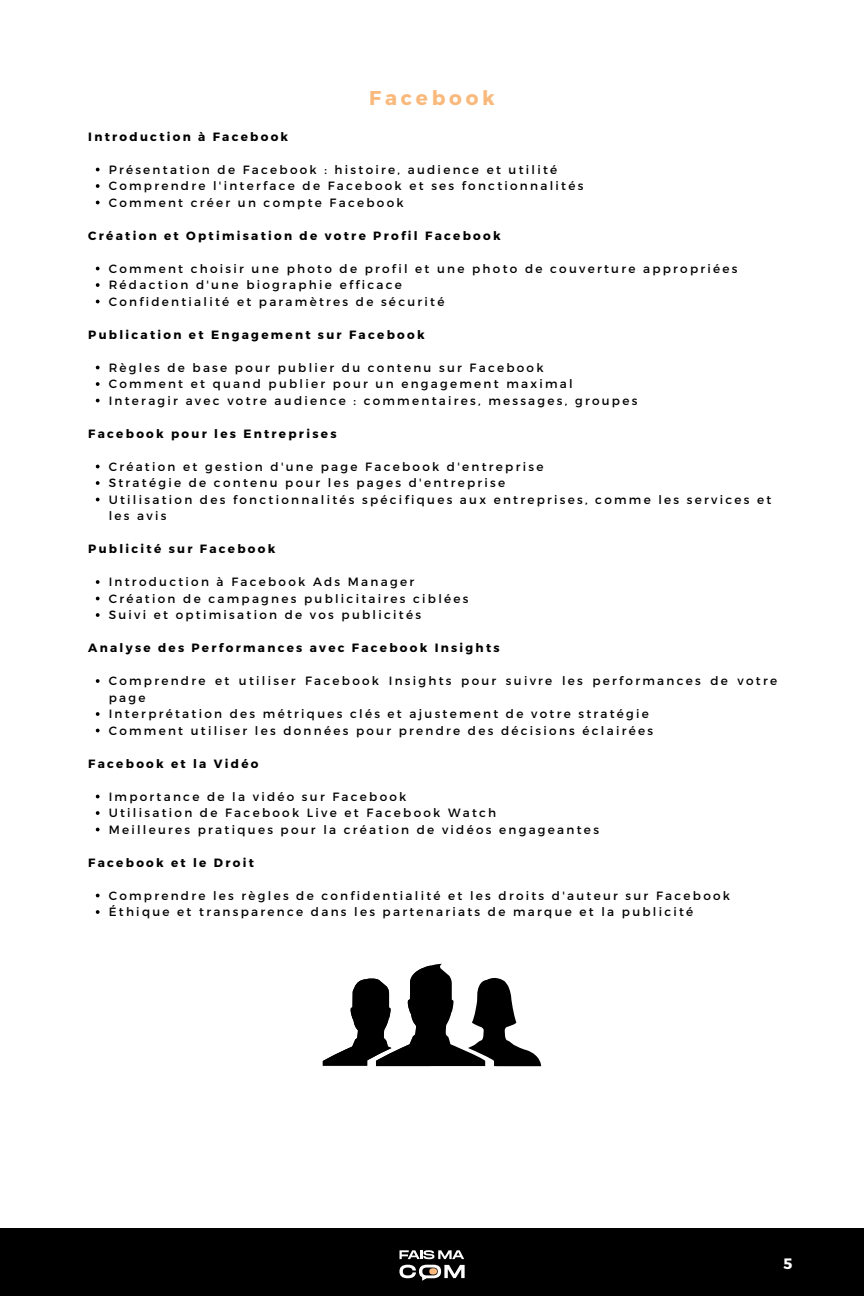
<style>
.page{position:relative;width:864px;height:1296px;background:#fff}
.page>*{position:absolute;margin:0;border:0;box-sizing:border-box;transform-origin:0 0}
.t1{font:700 20px "Montserrat";letter-spacing:.19em;color:#f9b97c}
.t2{font:700 15.1px "Montserrat";color:#fff}
.t3{font:12px/16.5px "Montserrat";letter-spacing:.19em;color:#000}
.t4{font:700 12px "Montserrat";letter-spacing:.19em;color:#000}
</style>
<div class="page">
<svg style="left:96px;top:168px;width:4px;height:3px"></svg>
<svg style="left:96px;top:184px;width:4px;height:4px"></svg>
<svg style="left:96px;top:201px;width:4px;height:3px"></svg>
<svg style="left:96px;top:267px;width:4px;height:3px"></svg>
<svg style="left:96px;top:283px;width:4px;height:4px"></svg>
<svg style="left:96px;top:300px;width:4px;height:3px"></svg>
<svg style="left:96px;top:366px;width:4px;height:3px"></svg>
<svg style="left:96px;top:382px;width:4px;height:4px"></svg>
<svg style="left:96px;top:399px;width:4px;height:3px"></svg>
<svg style="left:96px;top:465px;width:4px;height:3px"></svg>
<svg style="left:96px;top:481px;width:4px;height:4px"></svg>
<svg style="left:96px;top:498px;width:4px;height:3px"></svg>
<svg style="left:96px;top:580px;width:4px;height:4px"></svg>
<svg style="left:96px;top:597px;width:4px;height:3px"></svg>
<svg style="left:96px;top:613px;width:4px;height:4px"></svg>
<svg style="left:96px;top:679px;width:4px;height:4px"></svg>
<svg style="left:96px;top:712px;width:4px;height:4px"></svg>
<svg style="left:96px;top:729px;width:4px;height:3px"></svg>
<svg style="left:96px;top:795px;width:4px;height:3px"></svg>
<svg style="left:96px;top:811px;width:4px;height:4px"></svg>
<svg style="left:96px;top:828px;width:4px;height:3px"></svg>
<svg style="left:96px;top:894px;width:4px;height:3px"></svg>
<svg style="left:96px;top:910px;width:4px;height:4px"></svg>
<svg style="left:323px;top:964px;width:218px;height:102px"></svg>
<div style="left:0;top:1229px;width:864px;height:67px;background:#000"></div>
<svg style="left:399px;top:1265px;width:66px;height:16px"></svg>
<svg style="left:400px;top:1250px;width:64px;height:9px"></svg>
<p class="t1" style="left:369px;top:85px;width:127px">Facebook</p>
<p class="t4" style="left:88px;top:129px;width:201px">Introduction à Facebook</p>
<p class="t3" style="left:109px;top:161px;width:450px">Présentation de Facebook : histoire, audience et utilité</p>
<p class="t3" style="left:109px;top:177px;width:476px">Comprendre l'interface de Facebook et ses fonctionnalités</p>
<p class="t3" style="left:109px;top:194px;width:296px">Comment créer un compte Facebook</p>
<p class="t4" style="left:88px;top:228px;width:414px">Création et Optimisation de votre Profil Facebook</p>
<p class="t3" style="left:109px;top:260px;width:630px">Comment choisir une photo de profil et une photo de couverture appropriées</p>
<p class="t3" style="left:109px;top:276px;width:295px">Rédaction d'une biographie efficace</p>
<p class="t3" style="left:109px;top:293px;width:337px">Confidentialité et paramètres de sécurité</p>
<p class="t4" style="left:88px;top:327px;width:338px">Publication et Engagement sur Facebook</p>
<p class="t3" style="left:109px;top:359px;width:436px">Règles de base pour publier du contenu sur Facebook</p>
<p class="t3" style="left:109px;top:375px;width:466px">Comment et quand publier pour un engagement maximal</p>
<p class="t3" style="left:109px;top:392px;width:530px">Interagir avec votre audience : commentaires, messages, groupes</p>
<p class="t4" style="left:88px;top:426px;width:250px">Facebook pour les Entreprises</p>
<p class="t3" style="left:109px;top:458px;width:436px">Création et gestion d'une page Facebook d'entreprise</p>
<p class="t3" style="left:109px;top:474px;width:398px">Stratégie de contenu pour les pages d'entreprise</p>
<p class="t3" style="left:109px;top:491px;width:664px">Utilisation des fonctionnalités spécifiques aux entreprises, comme les services et les avis</p>
<p class="t4" style="left:88px;top:541px;width:189px">Publicité sur Facebook</p>
<p class="t3" style="left:109px;top:573px;width:307px">Introduction à Facebook Ads Manager</p>
<p class="t3" style="left:109px;top:590px;width:361px">Création de campagnes publicitaires ciblées</p>
<p class="t3" style="left:109px;top:606px;width:314px">Suivi et optimisation de vos publicités</p>
<p class="t4" style="left:88px;top:640px;width:413px">Analyse des Performances avec Facebook Insights</p>
<p class="t3" style="left:109px;top:672px;width:670px">Comprendre et utiliser Facebook Insights pour suivre les performances de votre page</p>
<p class="t3" style="left:109px;top:705px;width:542px">Interprétation des métriques clés et ajustement de votre stratégie</p>
<p class="t3" style="left:109px;top:722px;width:546px">Comment utiliser les données pour prendre des décisions éclairées</p>
<p class="t4" style="left:88px;top:756px;width:172px">Facebook et la Vidéo</p>
<p class="t3" style="left:109px;top:788px;width:299px">Importance de la vidéo sur Facebook</p>
<p class="t3" style="left:109px;top:804px;width:389px">Utilisation de Facebook Live et Facebook Watch</p>
<p class="t3" style="left:109px;top:821px;width:492px">Meilleures pratiques pour la création de vidéos engageantes</p>
<p class="t4" style="left:88px;top:855px;width:167px">Facebook et le Droit</p>
<p class="t3" style="left:109px;top:887px;width:623px">Comprendre les règles de confidentialité et les droits d'auteur sur Facebook</p>
<p class="t3" style="left:109px;top:903px;width:586px">Éthique et transparence dans les partenariats de marque et la publicité</p>
<p class="t2" style="left:784px;top:1254px;width:10px">5</p>
</div>
